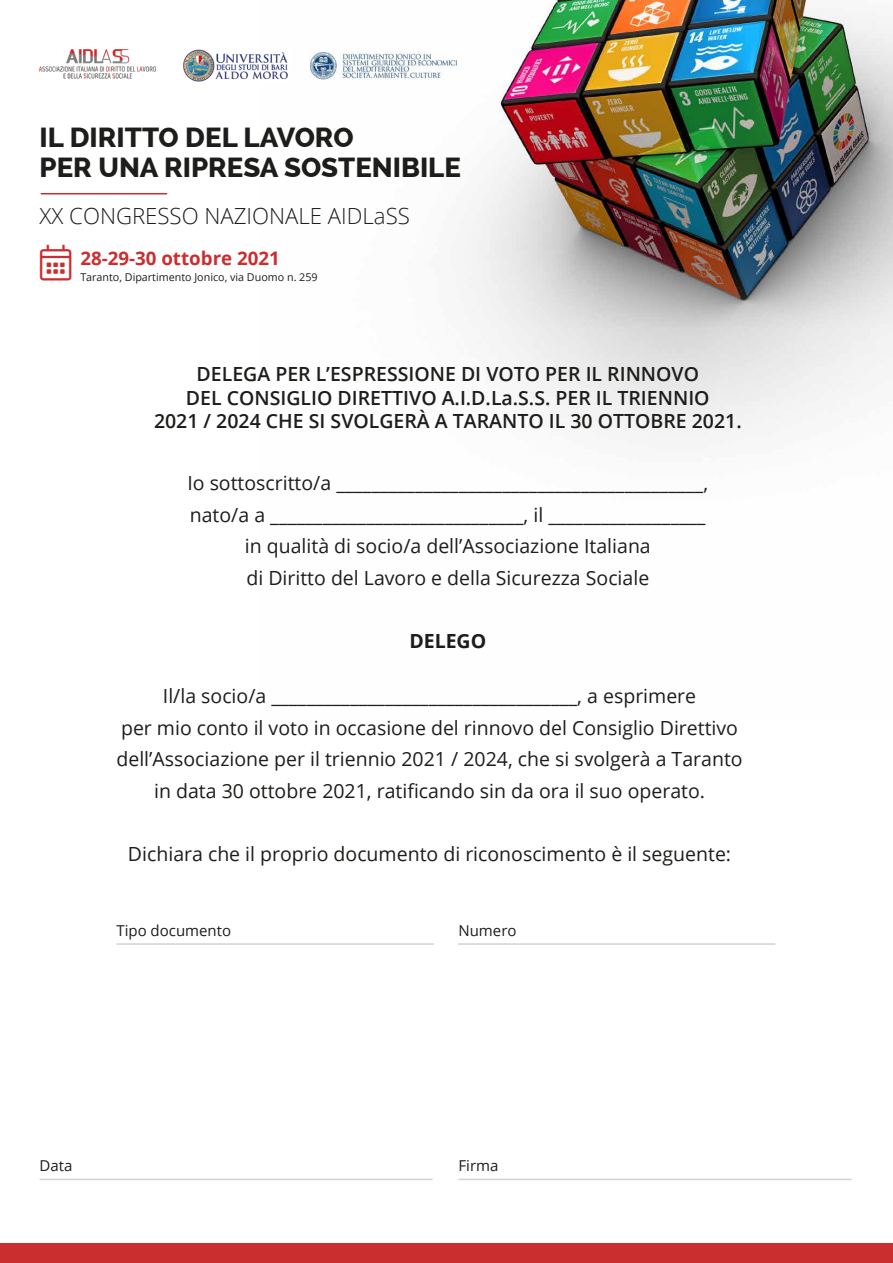
<style>
.page{position:relative;width:893px;height:1263px;background:#fff}
.page>*{position:absolute;margin:0;border:0;box-sizing:border-box;transform-origin:0 0}
.t1{font:800 27.6px/29.2px "Raleway";color:#1d1d1b}
.t2{font:300 22.2px "Open Sans";color:#1d1d1b}
.t3{font:19.5px/31.5px "Open Sans";color:#1d1d1b;text-align:center}
.t4{font:600 19.5px/23.4px "Open Sans";color:#1d1d1b;text-align:center}
.t5{font:700 19.5px "Open Sans";color:#1d1d1b}
.t6{font:700 18.75px "Open Sans";color:#cb2e2f}
.t7{font:15px "Open Sans";color:#1d1d1b}
.t8{font:10.8px "Open Sans";color:#1d1d1b}
</style>
<div class="page">
<img style="left:309px;top:0;width:584px;height:436px">
<hr style="left:41px;top:193px;width:126px;height:1px;background:#cb2e2f">
<div style="left:0;top:1244px;width:893px;height:19px;background:#cb2e2f"></div>
<img style="left:40px;top:49px;width:116px;height:30px">
<img style="left:183px;top:49px;width:105px;height:33px">
<img style="left:310px;top:51px;width:146px;height:28px">
<hr style="left:40px;top:1179px;width:392px;height:1px;background:#d2d2d2">
<hr style="left:459px;top:1179px;width:392px;height:1px;background:#d2d2d2">
<hr style="left:117px;top:943px;width:316px;height:2px;background:#d2d2d2">
<hr style="left:458px;top:943px;width:317px;height:2px;background:#d2d2d2">
<h1 class="t1" style="left:40px;top:123px;width:423px">IL DIRITTO DEL LAVORO<br>PER UNA RIPRESA SOSTENIBILE</h1>
<p class="t2" style="left:40px;top:201px;width:372px">XX CONGRESSO NAZIONALE AIDLaSS</p>
<p class="t6" style="left:80px;top:245px;width:201px">28-29-30 ottobre 2021</p>
<p class="t8" style="left:80px;top:269px;width:239px">Taranto, Dipartimento Jonico, via Duomo n. 259</p>
<p class="t4" style="left:154px;top:362px;width:589px">DELEGA PER L’ESPRESSIONE DI VOTO PER IL RINNOVO<br>DEL CONSIGLIO DIRETTIVO A.I.D.La.S.S. PER IL TRIENNIO<br>2021 / 2024 CHE SI SVOLGERÀ A TARANTO IL 30 OTTOBRE 2021.</p>
<p class="t3" style="left:187px;top:467px;width:522px">Io sottoscritto/a __________________________________________, nato/a a _____________________________, il __________________ in qualità di socio/a dell’Associazione Italiana<br>di Diritto del Lavoro e della Sicurezza Sociale</p>
<p class="t5" style="left:409px;top:627px;width:78px">DELEGO</p>
<p class="t3" style="left:116px;top:680px;width:628px">Il/la socio/a ___________________________________, a esprimere<br>per mio conto il voto in occasione del rinnovo del Consiglio Direttivo dell’Associazione per il triennio 2021 / 2024, che si svolgerà a Taranto in data 30 ottobre 2021, ratificando sin da ora il suo operato.</p>
<p class="t3" style="left:128px;top:837px;width:605px">Dichiara che il proprio documento di riconoscimento è il seguente:</p>
<p class="t7" style="left:116px;top:920px;width:116px">Tipo documento</p>
<p class="t7" style="left:458px;top:920px;width:60px">Numero</p>
<p class="t7" style="left:40px;top:1155px;width:34px">Data</p>
<p class="t7" style="left:458px;top:1155px;width:41px">Firma</p>
</div>
